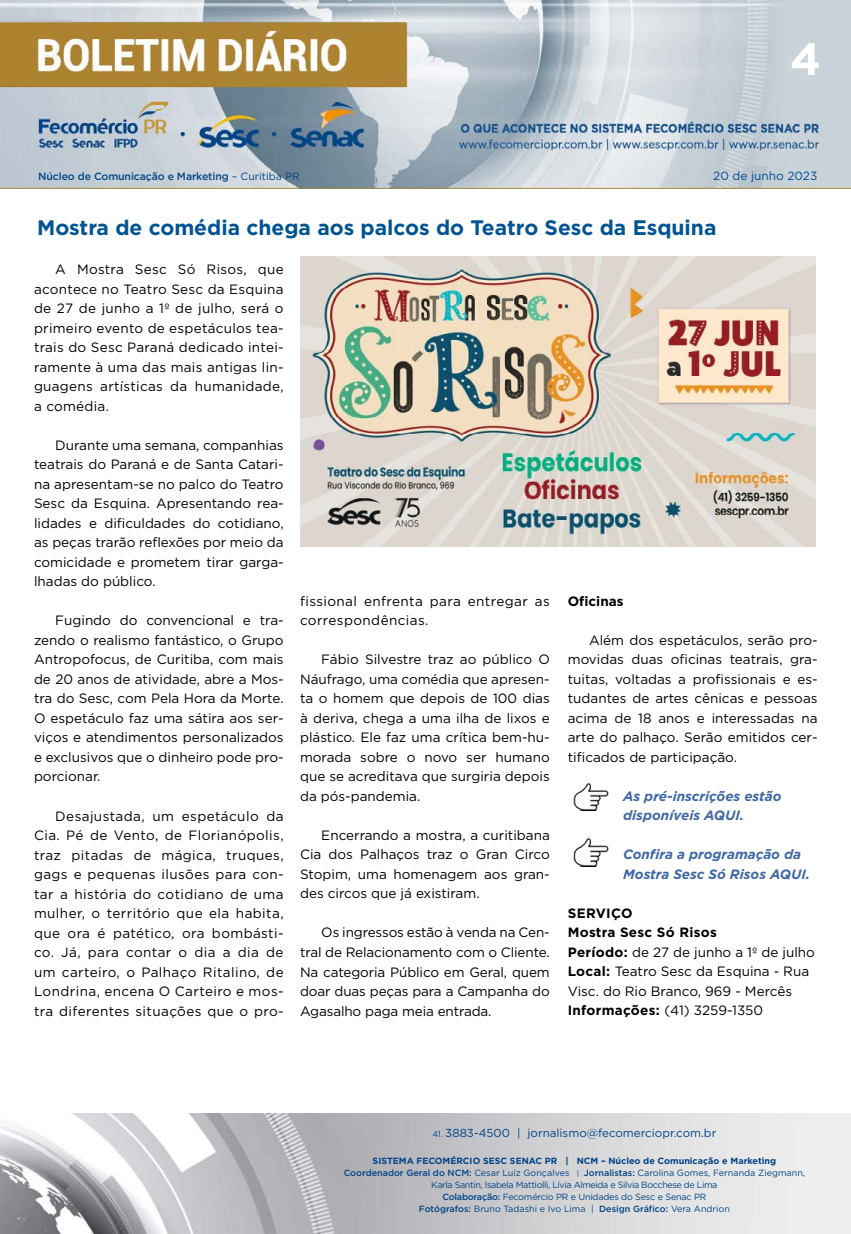
<style>
.page{position:relative;width:851px;height:1234px;background:#fff}
.page>*{position:absolute;margin:0;border:0;box-sizing:border-box;transform-origin:0 0}
.t1{font:700 45px "Gotham";color:#fff}
.t2{font:700 21px "Gotham";color:#005493}
.t3{font:13.5px/19.5px "Gotham";color:#000;text-align:justify}
.t4{font:italic 700 13.5px/19.5px "Gotham";color:#3f68a5}
.t5{font:13.5px/19.5px "Gotham";letter-spacing:.03em;color:#000}
.t6{font:700 13.5px "Gotham";color:#000}
.t7{font:11.85px "Gotham";color:#004a93}
.t8{font:11.55px "Gotham";color:#004587}
.t9{font:500 10.5px "Gotham";letter-spacing:-.01em;color:#004587}
.t10{font:9px/12px "Gotham";letter-spacing:-.02em;color:#004587;text-align:center}
.s1{font-weight:400}
.s2{font-weight:700}
.s3{font-size:8.25px}
.s4{font-weight:500}
.s5{font-size:7.65px}
</style>
<div class="page">
<img style="left:0;top:0;width:850px;height:189px">
<img style="left:0;top:1113px;width:850px;height:120px">
<img style="left:573px;top:783px;width:35px;height:27px">
<img style="left:573px;top:838px;width:35px;height:28px">
<img style="left:300px;top:256px;width:515px;height:290px">
<h1 class="t1" style="left:790px;top:29px;width:33px">4</h1>
<p class="t9" style="left:38px;top:169px;width:263px">Núcleo de Comunicação e Marketing <span class="s1">– Curitiba PR</span></p>
<p class="t7" style="left:713px;top:168px;width:106px">20 de junho 2023</p>
<h2 class="t2" style="left:37px;top:214px;width:680px">Mostra de comédia chega aos palcos do Teatro Sesc da Esquina</h2>
<p class="t3" style="left:34px;top:259px;width:251px;text-indent:21px">A Mostra Sesc Só Risos, que acontece no Teatro Sesc da Esquina de 27 de junho a 1º de julho, será o primeiro evento de espetáculos tea&shy;trais do Sesc Paraná dedicado intei&shy;ramente à uma das mais antigas lin&shy;guagens artísticas da humanidade, a comédia.</p>
<p class="t3" style="left:34px;top:435px;width:251px;text-indent:21px">Durante uma semana, companhias teatrais do Paraná e de Santa Catari&shy;na apresentam-se no palco do Teatro Sesc da Esquina. Apresentando rea&shy;lidades e dificuldades do cotidiano, as peças trarão reflexões por meio da comicidade e prometem tirar garga&shy;lhadas do público.</p>
<p class="t3" style="left:34px;top:610px;width:251px;text-indent:21px">Fugindo do convencional e tra&shy;zendo o realismo fantástico, o Grupo Antropofocus, de Curitiba, com mais de 20 anos de atividade, abre a Mos&shy;tra do Sesc, com Pela Hora da Morte.<br>O espetáculo faz uma sátira aos ser&shy;viços e atendimentos personalizados e exclusivos que o dinheiro pode pro&shy;porcionar.</p>
<p class="t3" style="left:34px;top:805px;width:251px;text-indent:21px">Desajustada, um espetáculo da Cia. Pé de Vento, de Florianópolis, traz pitadas de mágica, truques, gags e pequenas ilusões para con&shy;tar a história do cotidiano de uma mulher, o território que ela habita, que ora é patético, ora bombásti&shy;co. Já, para contar o dia a dia de um carteiro, o Palhaço Ritalino, de Londrina, encena O Carteiro e mos&shy;tra diferentes situações que o pro-</p>
<p class="t6" style="left:567px;top:592px;width:57px">Oficinas</p>
<p class="t3" style="left:567px;top:629px;width:251px;text-indent:21px">Além dos espetáculos, serão pro&shy;movidas duas oficinas teatrais, gra&shy;tuitas, voltadas a profissionais e es&shy;tudantes de artes cênicas e pessoas acima de 18 anos e interessadas na arte do palhaço. Serão emitidos cer&shy;tificados de participação.</p>
<p class="t4" style="left:623px;top:786px;width:160px">As pré-inscrições estão disponíveis AQUI.</p>
<p class="t4" style="left:623px;top:844px;width:188px">Confira a programação da<br>Mostra Sesc Só Risos AQUI.</p>
<p class="t3" style="left:567px;top:902px;width:248px;text-align:left"><span class="s2">SERVIÇO<br>Mostra Sesc Só Risos<br>Período:</span> de 27 de junho a 1º de julho<br><span class="s2">Local:</span> Teatro Sesc da Esquina - Rua<br>Visc. do Rio Branco, 969 - Mercês<br><span class="s2">Informações:</span> (41) 3259-1350</p>
<p class="t5" style="left:300px;top:591px;width:251px">fissional enfrenta para entregar as correspondências.</p>
<p class="t3" style="left:300px;top:649px;width:251px;text-indent:21px">Fábio Silvestre traz ao público O Náufrago, uma comédia que apresen&shy;ta o homem que depois de 100 dias à deriva, chega a uma ilha de lixos e plástico. Ele faz uma crítica bem-hu&shy;morada sobre o novo ser humano que se acreditava que surgiria depois da pós-pandemia.</p>
<p class="t3" style="left:300px;top:824px;width:251px;text-indent:21px">Encerrando a mostra, a curitibana Cia dos Palhaços traz o Gran Circo Stopim, uma homenagem aos gran&shy;des circos que já existiram.</p>
<p class="t3" style="left:300px;top:922px;width:251px;text-indent:21px">Os ingressos estão à venda na Cen&shy;tral de Relacionamento com o Cliente.<br>Na categoria Público em Geral, quem doar duas peças para a Campanha do Agasalho paga meia entrada.</p>
<p class="t8" style="left:432px;top:1125px;width:285px"><span class="s3">41.</span> 3883-4500 | jornalismo@fecomerciopr.com.br</p>
<p class="t10" style="left:343px;top:1154px;width:463px"><span class="s2">SISTEMA FECOMÉRCIO SESC SENAC PR | NCM – Núcleo de Comunicação e Marketing </span><span class="s4">Coordenador Geral do NCM:</span> Cesar Luiz Gonçalves <span class="s5">|</span> <span class="s4">Jornalistas:</span> Carolina Gomes, Fernanda Ziegmann, Karla Santin, Isabela Mattiolli, Lívia Almeida e Silvia Bocchese de Lima<br><span class="s4">Colaboração:</span> Fecomércio PR e Unidades do Sesc e Senac PR<br><span class="s4">Fotógrafos:</span> Bruno Tadashi e Ivo Lima | <span class="s4">Design Gráfico:</span> Vera Andrion</p>
</div>
